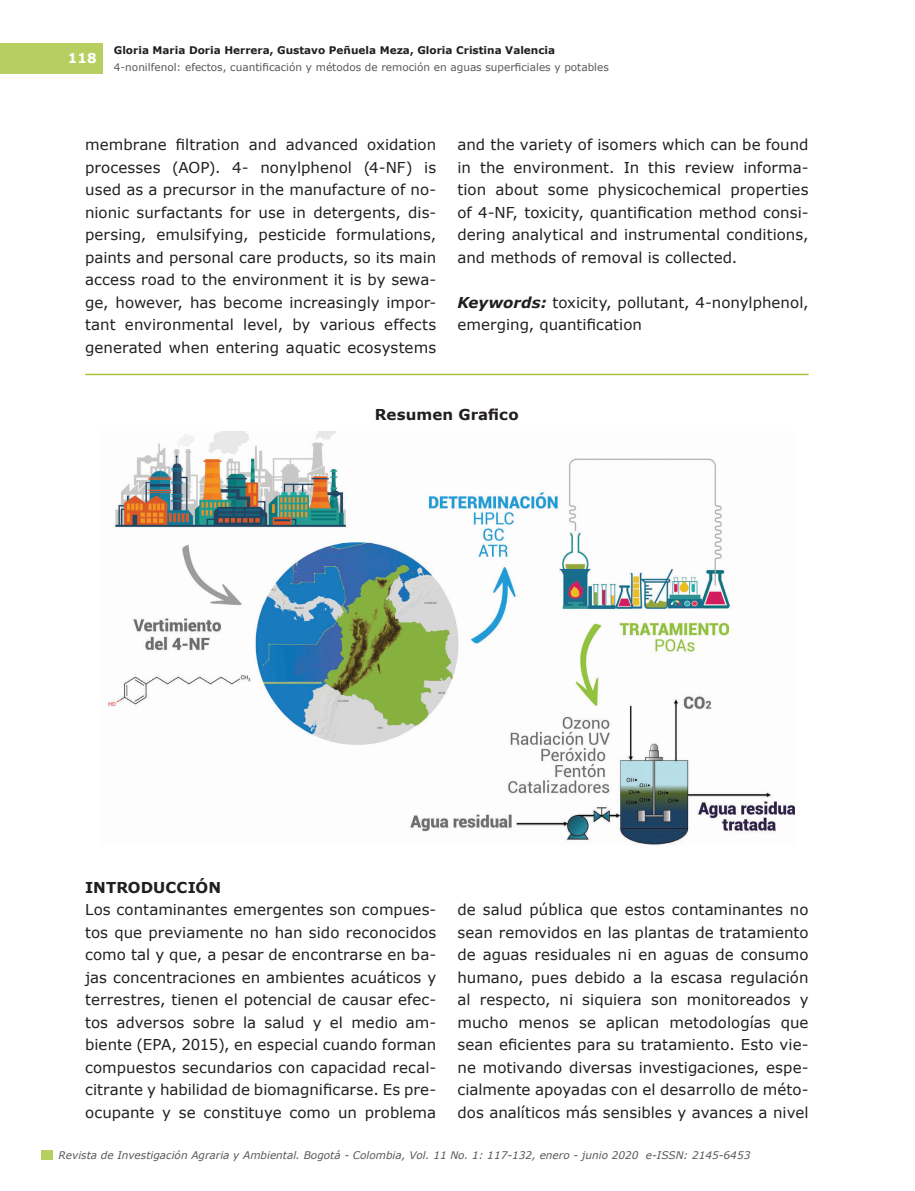
<style>
.page{position:relative;width:915px;height:1191px;background:#fff}
.page>*{position:absolute;margin:0;border:0;box-sizing:border-box;transform-origin:0 0}
.t1{font:15px/22.5px "Verdana";color:#231f20;text-align:justify}
.t2{font:700 15px "Verdana";letter-spacing:.005em;color:#231f20}
.t3{font:700 13.5px "Verdana";color:#fff}
.t4{font:italic 10.5px "Verdana";color:#57585a}
.t5{font:10.5px "Verdana";color:#57585a}
.t6{font:700 10.5px "Verdana";color:#231f20}
.s1{font-weight:700;font-style:italic}
</style>
<div class="page">
<hr style="left:85px;top:374px;width:723px;height:1px;background:#a6c439">
<img style="left:108px;top:431px;width:686px;height:414px">
<div style="left:0;top:43px;width:103px;height:31px;background:#b7cf60"></div>
<div style="left:41px;top:1150px;width:12px;height:9px;background:#b7cf60"></div>
<p class="t3" style="left:68px;top:50px;width:30px">118</p>
<p class="t6" style="left:114px;top:44px;width:442px">Gloria Maria Doria Herrera, Gustavo Peñuela Meza, Gloria Cristina Valencia</p>
<p class="t5" style="left:114px;top:60px;width:496px">4-nonilfenol: efectos, cuantificación y métodos de remoción en aguas superficiales y potables</p>
<p class="t1" style="left:85px;top:134px;width:352px">membrane filtration and advanced oxidation processes (AOP</p>
<p class="t1" style="left:85px;top:156px;width:352px;text-indent:124px">). 4- nonylphenol (4-NF) is used as a precursor in the manufacture of no&shy;nionic surfactants for use in detergents, dis&shy;persing, emulsifying, pesticide formulations, paints and personal care products, so its main access road to the environment it is by sewa&shy;ge, however, has become increasingly impor&shy;tant environmental level, by various effects generated when entering aquatic ecosystems</p>
<p class="t1" style="left:457px;top:134px;width:352px">and the variety of isomers which can be found in the environment. In this review informa&shy;tion about some physicochemical properties of 4-NF, toxicity, quantification method consi&shy;dering analytical and instrumental conditions, and methods of removal is collected.</p>
<p class="t1" style="left:457px;top:291px;width:352px"><span class="s1">Keywords:</span> toxicity, pollutant, 4-nonylphenol, emerging, quantification</p>
<p class="t2" style="left:375px;top:405px;width:145px">Resumen Grafico</p>
<p class="t2" style="left:85px;top:877px;width:137px">Introducción</p>
<p class="t1" style="left:85px;top:899px;width:352px">Los contaminantes emergentes son compues&shy;tos que previamente no han sido reconocidos como tal y que, a pesar de encontrarse en ba&shy;jas concentraciones en ambientes acuáticos y terrestres, tienen el potencial de causar efec&shy;tos adversos sobre la salud y el medio am&shy;biente (EPA</p>
<p class="t1" style="left:85px;top:1034px;width:352px;text-indent:86px">, 2015), en especial cuando forman compuestos secundarios con capacidad recal&shy;citrante y habilidad de biomagnificarse. Es pre&shy;ocupante y se constituye como un problema</p>
<p class="t1" style="left:457px;top:899px;width:352px">de salud pública que estos contaminantes no sean removidos en las plantas de tratamiento de aguas residuales ni en aguas de consumo humano, pues debido a la escasa regulación al respecto, ni siquiera son monitoreados y mucho menos se aplican metodologías que sean eficientes para su tratamiento. Esto vie&shy;ne motivando diversas investigaciones, espe&shy;cialmente apoyadas con el desarrollo de méto&shy;dos analíticos más sensibles y avances a nivel</p>
<p class="t4" style="left:59px;top:1148px;width:693px">Revista de Investigación Agraria y Ambiental. Bogotá - Colombia, Vol. 11 No. 1: 117-132, enero - junio 2020 e-ISSN: 2145-6453</p>
</div>
